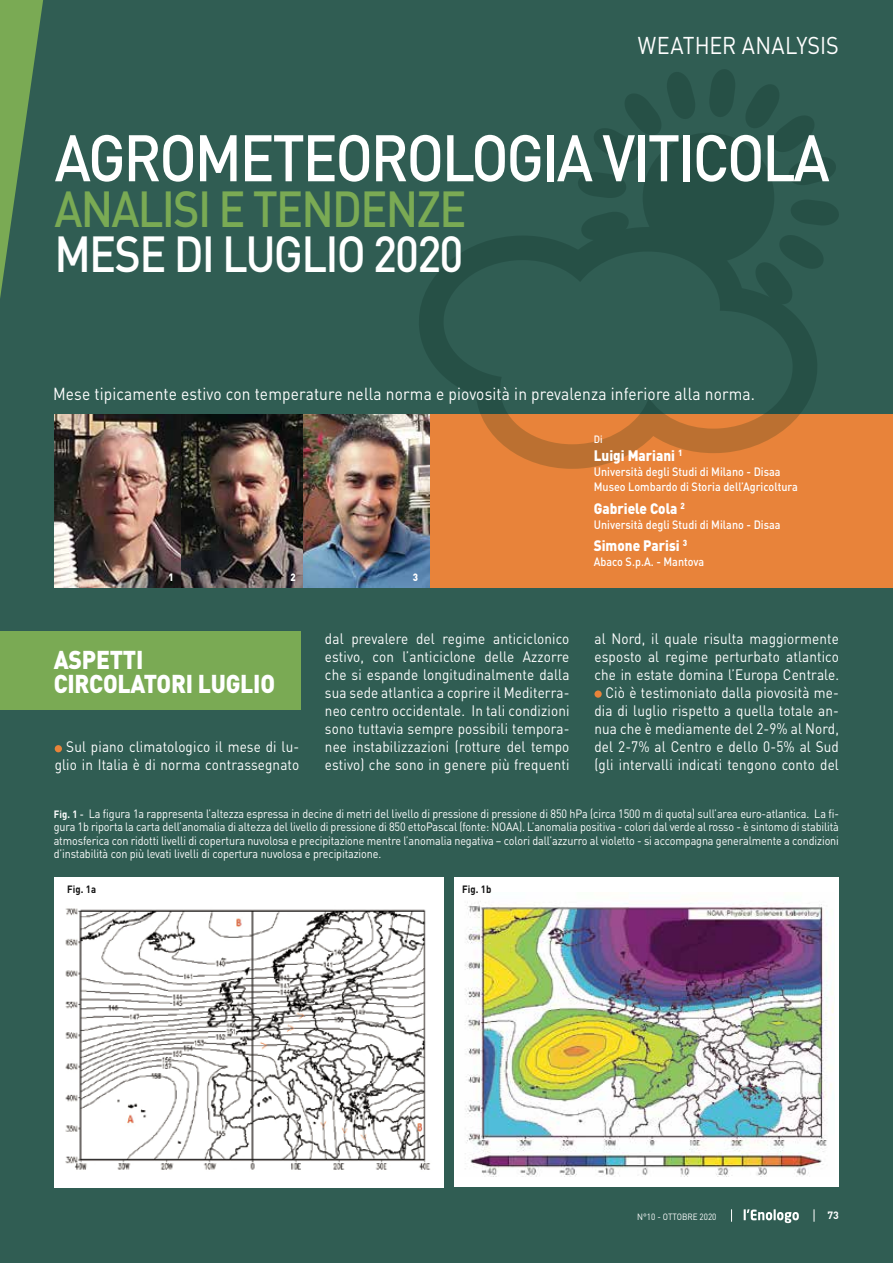
<style>
.page{position:relative;width:893px;height:1263px;background:#305d53}
.page>*{position:absolute;margin:0;border:0;box-sizing:border-box;transform-origin:0 0}
.t1{font:500 64.65px "DIN";letter-spacing:-.04em;color:#fff;scale:.9 1}
.t2{font:500 49.95px "DIN";letter-spacing:-.04em;color:#7aaa54;scale:.9 1}
.t3{font:500 49.95px "DIN";letter-spacing:-.04em;color:#fff;scale:.9 1}
.t4{font:900 25.5px/24px "DIN";letter-spacing:-.01em;color:#fff;scale:.9 1}
.t5{font:24px "DIN";letter-spacing:.005em;color:#fff;scale:.9 1}
.t6{font:17.25px "DIN";letter-spacing:.01em;color:#fff;scale:.9 1}
.t7{font:15px/18px "DIN";letter-spacing:.01em;color:#fff;text-align:right;scale:.9 1}
.t8{font:900 15px "DIN";color:#fff;scale:.9 1}
.t9{font:12px/13.5px "DIN";letter-spacing:-.01em;color:#fff;text-align:justify;scale:.9 1}
.t10{font:500 12px/15px "DIN";color:#fff;scale:.9 1}
.t11{font:700 10.5px "DIN";letter-spacing:.01em;color:#121212;scale:.9 1}
.t12{font:900 10.5px "DIN";color:#fff;scale:.9 1}
.t13{font:700 10.5px "DIN";color:#fff}
.t14{font:500 10.5px "DIN";color:#fff;scale:.9 1}
.t15{font:9px "DIN";color:#fff;scale:.9 1}
.s1{font-weight:700;font-size:10.5px}
.s2{font-weight:500;font-size:10.5px}
</style>
<div class="page">
<svg style="left:0;top:0;width:43px;height:298px"></svg>
<svg style="left:744px;top:1209px;width:55px;height:14px"></svg>
<svg style="left:731px;top:1209px;width:1px;height:13px"></svg>
<svg style="left:814px;top:1209px;width:1px;height:13px"></svg>
<div style="left:430px;top:415px;width:463px;height:173px;background:#e8833a"></div>
<img style="left:181px;top:415px;width:122px;height:173px">
<img style="left:54px;top:415px;width:127px;height:173px">
<img style="left:303px;top:415px;width:127px;height:173px">
<div style="left:643px;top:133px;width:131px;height:130px;background:#265046;border-radius:50%"></div>
<svg style="left:710px;top:69px;width:25px;height:48px"></svg>
<svg style="left:791px;top:200px;width:48px;height:25px"></svg>
<svg style="left:578px;top:172px;width:48px;height:26px"></svg>
<svg style="left:582px;top:212px;width:46px;height:15px"></svg>
<svg style="left:746px;top:85px;width:90px;height:100px"></svg>
<svg style="left:594px;top:72px;width:101px;height:90px"></svg>
<svg style="left:417px;top:227px;width:404px;height:242px"></svg>
<div style="left:0;top:631px;width:300px;height:79px;background:#7aaa54"></div>
<div style="left:54px;top:877px;width:390px;height:311px;background:#fff"></div>
<img style="left:65px;top:908px;width:365px;height:262px">
<div style="left:454px;top:877px;width:385px;height:310px;background:#fff"></div>
<img style="left:465px;top:901px;width:369px;height:275px">
<div style="left:55px;top:745px;width:7px;height:7px;background:#e8833a;border-radius:50%"></div>
<div style="left:594px;top:690px;width:8px;height:8px;background:#e8833a;border-radius:50%"></div>
<h3 class="t5" style="left:638px;top:30px;width:225px">WEATHER ANALYSIS</h3>
<h1 class="t1" style="left:55px;top:117px;width:863px">AGROMETEOROLOGIA VITICOLA</h1>
<h2 class="t2" style="left:55px;top:177px;width:459px">ANALISI E TENDENZE</h2>
<h2 class="t3" style="left:55px;top:222px;width:456px">MESE DI LUGLIO 2020</h2>
<p class="t6" style="left:53px;top:383px;width:781px">Mese tipicamente estivo con temperature nella norma e piovosità in prevalenza inferiore alla norma.</p>
<p class="t12" style="left:168px;top:570px;width:7px">1</p>
<p class="t12" style="left:291px;top:570px;width:7px">2</p>
<p class="t12" style="left:413px;top:570px;width:7px">3</p>
<p class="t14" style="left:594px;top:433px;width:11px">Di</p>
<p class="t8" style="left:594px;top:446px;width:100px">Luigi Mariani <sup>1</sup></p>
<p class="t10" style="left:594px;top:464px;width:228px">Università degli Studi di Milano - Disaa<br>Museo Lombardo di Storia dell’Agricoltura</p>
<p class="t8" style="left:594px;top:498px;width:103px">Gabriele Cola <sup>2</sup></p>
<p class="t10" style="left:594px;top:516px;width:209px">Università degli Studi di Milano - Disaa</p>
<p class="t8" style="left:594px;top:536px;width:105px">Simone Parisi <sup>3</sup></p>
<p class="t10" style="left:594px;top:554px;width:124px">Abaco S.p.A. - Mantova</p>
<h3 class="t4" style="left:54px;top:647px;width:247px">ASPETTI<br>CIRCOLATORI LUGLIO</h3>
<p class="t7" style="left:55px;top:738px;width:273px">Sul piano climatologico il mese di lu&shy;glio in Italia è di norma contrassegnato</p>
<p class="t7" style="left:325px;top:629px;width:273px;text-align:justify">dal prevalere del regime anticiclonico estivo, con l’anticiclone delle Azzorre che si espande longitudinalmente dalla sua sede atlantica a coprire il Mediterra&shy;neo centro occidentale. In tali condizioni sono tuttavia sempre possibili tempora&shy;nee instabilizzazioni (rotture del tempo estivo) che sono in genere più frequenti</p>
<p class="t7" style="left:594px;top:629px;width:273px">al Nord, il quale risulta maggiormente esposto al regime perturbato atlantico che in estate domina l’Europa Centrale.<br>Ciò è testimoniato dalla piovosità me&shy;dia di luglio rispetto a quella totale an&shy;nua che è mediamente del 2-9% al Nord, del 2-7% al Centro e dello 0-5% al Sud (gli intervalli indicati tengono conto del</p>
<p class="t9" style="left:54px;top:806px;width:874px"><span class="s1">Fig. 1</span> <span class="s2">-</span> La figura 1a rappresenta l’altezza espressa in decine di metri del livello di pressione di pressione di 850 hPa (circa 1500 m di quota) sull’area euro-atlantica. La fi&shy;gura 1b riporta la carta dell’anomalia di altezza del livello di pressione di 850 ettoPascal (fonte: NOAA). L’anomalia positiva - colori dal verde al rosso - è sintomo di stabilità atmosferica con ridotti livelli di copertura nuvolosa e precipitazione mentre l’anomalia negativa – colori dall’azzurro al violetto - si accompagna generalmente a condizioni d’instabilità con più levati livelli di copertura nuvolosa e precipitazione.</p>
<p class="t11" style="left:67px;top:882px;width:34px">Fig. 1a</p>
<p class="t11" style="left:462px;top:882px;width:34px">Fig. 1b</p>
<p class="t15" style="left:637px;top:1211px;width:90px">N°10 - OTTOBRE 2020</p>
<p class="t13" style="left:828px;top:1208px;width:13px">73</p>
</div>
